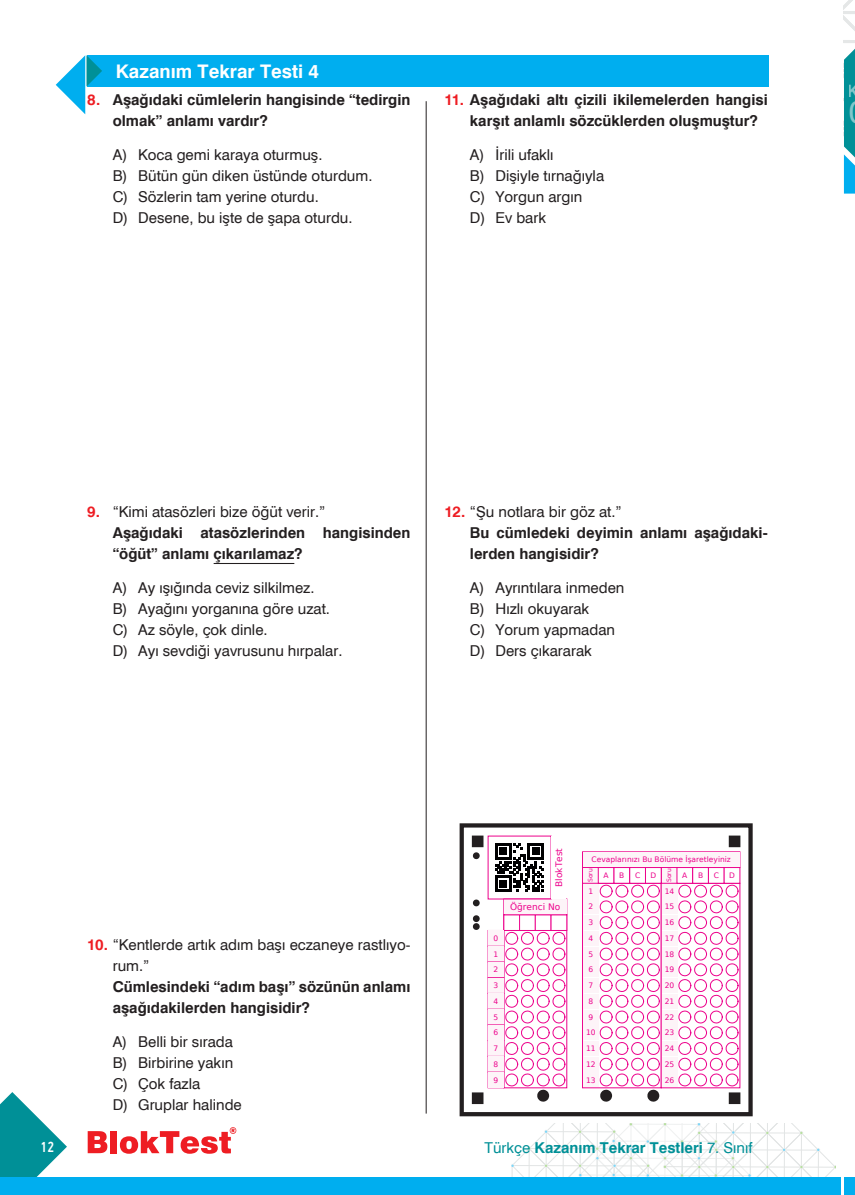
<style>
.page{position:relative;width:855px;height:1195px;background:#fff}
.page>*{position:absolute;margin:0;border:0;box-sizing:border-box;transform-origin:0 0}
.t1{font:700 18.75px "Swiss 721 BT";color:#fff}
.t2{font:700 17.1px "Swiss 721 BT";color:#fff}
.t3{font:700 16.5px "PF Handbook Pro";color:#fff;scale:.84 1}
.t4{font:15px/21px "Swiss 721 BT";color:#231f20}
.t5{font:700 15px/21px "Swiss 721 BT";color:#231f20}
.t6{font:700 15px "Swiss 721 BT";color:#009097}
.t7{font:9px "DejaVu Sans";color:#ed028c}
.t8{font:7.5px/15.8px "DejaVu Sans";color:#ed028c;text-align:justify}
.t9{font:6px "DejaVu Sans";color:#ed028c}
.s1{color:#ee1d23}
.s2{font-weight:400}
.s3{font-weight:700;color:#ee1d23}
</style>
<div class="page">
<svg style="left:0;top:1092px;width:67px;height:85px"></svg>
<svg style="left:844px;top:0;width:11px;height:194px"></svg>
<div style="left:844px;top:1177px;width:11px;height:18px;background:#00aeef"></div>
<svg style="left:512px;top:1124px;width:323px;height:53px"></svg>
<svg style="left:88px;top:1131px;width:19px;height:22px"></svg>
<div style="left:111px;top:1131px;width:6px;height:22px;background:#ee1d23"></div>
<svg style="left:120px;top:1127px;width:116px;height:27px"></svg>
<div style="left:0;top:1177px;width:841px;height:18px;background:#00aeef"></div>
<hr style="left:426px;top:101px;width:1px;height:1012px;background:#231f20">
<div style="left:87px;top:55px;width:681px;height:32px;background:#00aeef"></div>
<svg style="left:56px;top:55px;width:46px;height:59px"></svg>
<hr style="left:214px;top:563px;width:80px;height:1px;background:#231f20">
<div style="left:459px;top:823px;width:293px;height:293px;border:4px solid #231f20"></div>
<div style="left:472px;top:836px;width:11px;height:11px;background:#231f20"></div>
<div style="left:472px;top:1093px;width:11px;height:10px;background:#231f20"></div>
<div style="left:472px;top:1093px;width:11px;height:11px;border:1px solid #231f20"></div>
<div style="left:729px;top:1093px;width:11px;height:10px;background:#231f20"></div>
<div style="left:729px;top:1093px;width:11px;height:11px;border:1px solid #231f20"></div>
<div style="left:729px;top:836px;width:11px;height:11px;background:#231f20"></div>
<div style="left:503px;top:914px;width:17px;height:17px;border:1px solid #ed028c"></div>
<div style="left:519px;top:914px;width:16px;height:17px;border:1px solid #ed028c"></div>
<div style="left:535px;top:914px;width:16px;height:17px;border:1px solid #ed028c"></div>
<div style="left:551px;top:914px;width:16px;height:17px;border:1px solid #ed028c"></div>
<div style="left:488px;top:930px;width:16px;height:16px;background:#fdf4f8"></div>
<div style="left:488px;top:946px;width:16px;height:16px;background:#fdf4f8"></div>
<div style="left:488px;top:962px;width:16px;height:16px;background:#fdf4f8"></div>
<div style="left:488px;top:977px;width:16px;height:16px;border:1px solid #ed028c"></div>
<div style="left:488px;top:978px;width:16px;height:15px;background:#fdf4f8"></div>
<div style="left:488px;top:993px;width:16px;height:16px;background:#fdf4f8"></div>
<div style="left:488px;top:1009px;width:16px;height:16px;background:#fdf4f8"></div>
<div style="left:488px;top:1025px;width:16px;height:15px;background:#fdf4f8"></div>
<div style="left:488px;top:1040px;width:16px;height:16px;background:#fdf4f8"></div>
<div style="left:488px;top:1056px;width:16px;height:16px;background:#fdf4f8"></div>
<div style="left:488px;top:1072px;width:16px;height:16px;background:#fdf4f8"></div>
<div style="left:504px;top:899px;width:62px;height:15px;background:#fdf4f8"></div>
<svg style="left:495px;top:843px;width:49px;height:49px"></svg>
<div style="left:583px;top:852px;width:156px;height:15px;background:#fdf4f8"></div>
<div style="left:582px;top:867px;width:16px;height:16px;border:1px solid #ed028c"></div>
<div style="left:583px;top:868px;width:15px;height:15px;background:#fdf4f8"></div>
<div style="left:661px;top:867px;width:16px;height:16px;border:1px solid #ed028c"></div>
<div style="left:661px;top:868px;width:15px;height:15px;background:#fdf4f8"></div>
<div style="left:582px;top:883px;width:79px;height:205px;background:#fdf4f8"></div>
<div style="left:582px;top:883px;width:79px;height:205px;border:1px solid #ed028c"></div>
<div style="left:583px;top:884px;width:15px;height:14px;background:#fdf4f8"></div>
<div style="left:583px;top:899px;width:15px;height:15px;background:#fdf4f8"></div>
<div style="left:583px;top:915px;width:15px;height:15px;background:#fdf4f8"></div>
<div style="left:583px;top:931px;width:15px;height:15px;background:#fdf4f8"></div>
<div style="left:583px;top:946px;width:15px;height:15px;background:#fdf4f8"></div>
<div style="left:583px;top:962px;width:15px;height:15px;background:#fdf4f8"></div>
<div style="left:583px;top:978px;width:15px;height:15px;background:#fdf4f8"></div>
<div style="left:583px;top:994px;width:15px;height:15px;background:#fdf4f8"></div>
<div style="left:583px;top:1009px;width:15px;height:15px;background:#fdf4f8"></div>
<div style="left:583px;top:1025px;width:15px;height:15px;background:#fdf4f8"></div>
<div style="left:583px;top:1041px;width:15px;height:15px;background:#fdf4f8"></div>
<div style="left:583px;top:1057px;width:15px;height:14px;background:#fdf4f8"></div>
<div style="left:583px;top:1072px;width:15px;height:15px;background:#fdf4f8"></div>
<div style="left:598px;top:867px;width:16px;height:16px;border:1px solid #ed028c"></div>
<div style="left:614px;top:867px;width:16px;height:16px;border:1px solid #ed028c"></div>
<div style="left:629px;top:867px;width:16px;height:16px;border:1px solid #ed028c"></div>
<div style="left:645px;top:867px;width:16px;height:16px;border:1px solid #ed028c"></div>
<div style="left:661px;top:883px;width:79px;height:205px;background:#fdf4f8"></div>
<div style="left:676px;top:867px;width:17px;height:16px;border:1px solid #ed028c"></div>
<div style="left:692px;top:867px;width:16px;height:16px;border:1px solid #ed028c"></div>
<div style="left:708px;top:867px;width:16px;height:16px;border:1px solid #ed028c"></div>
<div style="left:724px;top:867px;width:16px;height:16px;border:1px solid #ed028c"></div>
<svg style="left:678px;top:884px;width:60px;height:202px"></svg>
<svg style="left:505px;top:932px;width:60px;height:170px"></svg>
<svg style="left:599px;top:884px;width:60px;height:218px"></svg>
<svg style="left:473px;top:852px;width:7px;height:7px"></svg>
<svg style="left:473px;top:899px;width:7px;height:7px"></svg>
<svg style="left:473px;top:915px;width:7px;height:15px"></svg>
<p class="t1" style="left:116px;top:60px;width:205px">Kazanım Tekrar Testi 4</p>
<p class="t5" style="left:113px;top:89px;width:299px;text-indent:-26px"><span class="s1">8.</span> Aşağıdaki cümlelerin hangisinde “tedirgin olmak” anlamı vardır?</p>
<p class="t4" style="left:113px;top:144px;width:261px">A) Koca gemi karaya oturmuş.<br>B) Bütün gün diken üstünde oturdum.<br>C) Sözlerin tam yerine oturdu.<br>D) Desene, bu işte de şapa oturdu.</p>
<p class="t5" style="left:470px;top:89px;width:299px;text-indent:-26px"><span class="s1">11.</span> Aşağıdaki altı çizili ikilemelerden hangisi karşıt anlamlı sözcüklerden oluşmuştur?</p>
<p class="t4" style="left:470px;top:144px;width:136px">A) İrili ufaklı<br>B) Dişiyle tırnağıyla<br>C) Yorgun argın<br>D) Ev bark</p>
<p class="t2" style="left:848px;top:81px;width:13px">K</p>
<p class="t5" style="left:113px;top:501px;width:299px;text-indent:-26px"><span class="s1">9.</span> <span class="s2">“Kimi atasözleri bize öğüt verir.”<br></span>Aşağıdaki atasözlerinden hangisinden “öğüt” anlamı çıkarılamaz?</p>
<p class="t4" style="left:113px;top:577px;width:231px">A) Ay ışığında ceviz silkilmez.<br>B) Ayağını yorganına göre uzat.<br>C) Az söyle, çok dinle.<br>D) Ayı sevdiği yavrusunu hırpalar.</p>
<p class="t5" style="left:470px;top:501px;width:299px;text-indent:-26px"><span class="s1">12.</span> <span class="s2">“Şu notlara bir göz at.”<br></span>Bu cümledeki deyimin anlamı aşağıdaki&shy;lerden hangisidir?</p>
<p class="t4" style="left:470px;top:577px;width:156px">A) Ayrıntılara inmeden<br>B) Hızlı okuyarak<br>C) Yorum yapmadan<br>D) Ders çıkararak</p>
<p class="t3" style="left:41px;top:1137px;width:18px">12</p>
<p class="t4" style="left:113px;top:934px;width:299px;text-indent:-26px"><span class="s3">10.</span> “Kentlerde artık adım başı eczaneye rastlıyo&shy;rum.”</p>
<p class="t5" style="left:113px;top:976px;width:299px">Cümlesindeki “adım başı” sözünün anlamı aşağıdakilerden hangisidir?</p>
<p class="t4" style="left:113px;top:1030px;width:131px">A) Belli bir sırada<br>B) Birbirine yakın<br>C) Çok fazla<br>D) Gruplar halinde</p>
<p class="t8" style="left:493px;top:930px;width:6px">0<br>1<br>2<br>3<br>4<br>5<br>6<br>7<br>8<br>9</p>
<p class="t7" style="left:551px;top:887px;width:40px;rotate:-90deg">BlokTest</p>
<p class="t8" style="left:591px;top:851px;width:141px">Cevaplarınızı Bu Bölüme İşaretleyiniz</p>
<p class="t9" style="left:585px;top:882px;width:15px;rotate:-90deg">Soru</p>
<p class="t9" style="left:664px;top:882px;width:15px;rotate:-90deg">Soru</p>
<p class="t8" style="left:586px;top:883px;width:11px;text-align:center">1<br>2<br>3<br>4<br>5<br>6<br>7<br>8<br>9<br>10<br>11<br>12<br>13</p>
<p class="t8" style="left:603px;top:867px;width:7px">A</p>
<p class="t8" style="left:619px;top:867px;width:7px">B</p>
<p class="t8" style="left:635px;top:867px;width:7px">C</p>
<p class="t8" style="left:650px;top:867px;width:7px">D</p>
<p class="t8" style="left:682px;top:867px;width:7px">A</p>
<p class="t8" style="left:698px;top:867px;width:7px">B</p>
<p class="t8" style="left:713px;top:867px;width:7px">C</p>
<p class="t8" style="left:729px;top:867px;width:7px">D</p>
<p class="t8" style="left:664px;top:883px;width:11px">14<br>15<br>16<br>17<br>18<br>19<br>20<br>21<br>22<br>23<br>24<br>25<br>26</p>
<p class="t7" style="left:510px;top:899px;width:52px">Öğrenci No</p>
<p class="t6" style="left:484px;top:1138px;width:269px"><span class="s2">Türkçe</span> Kazanım Tekrar Testleri <span class="s2">7. Sınıf</span></p>
</div>
